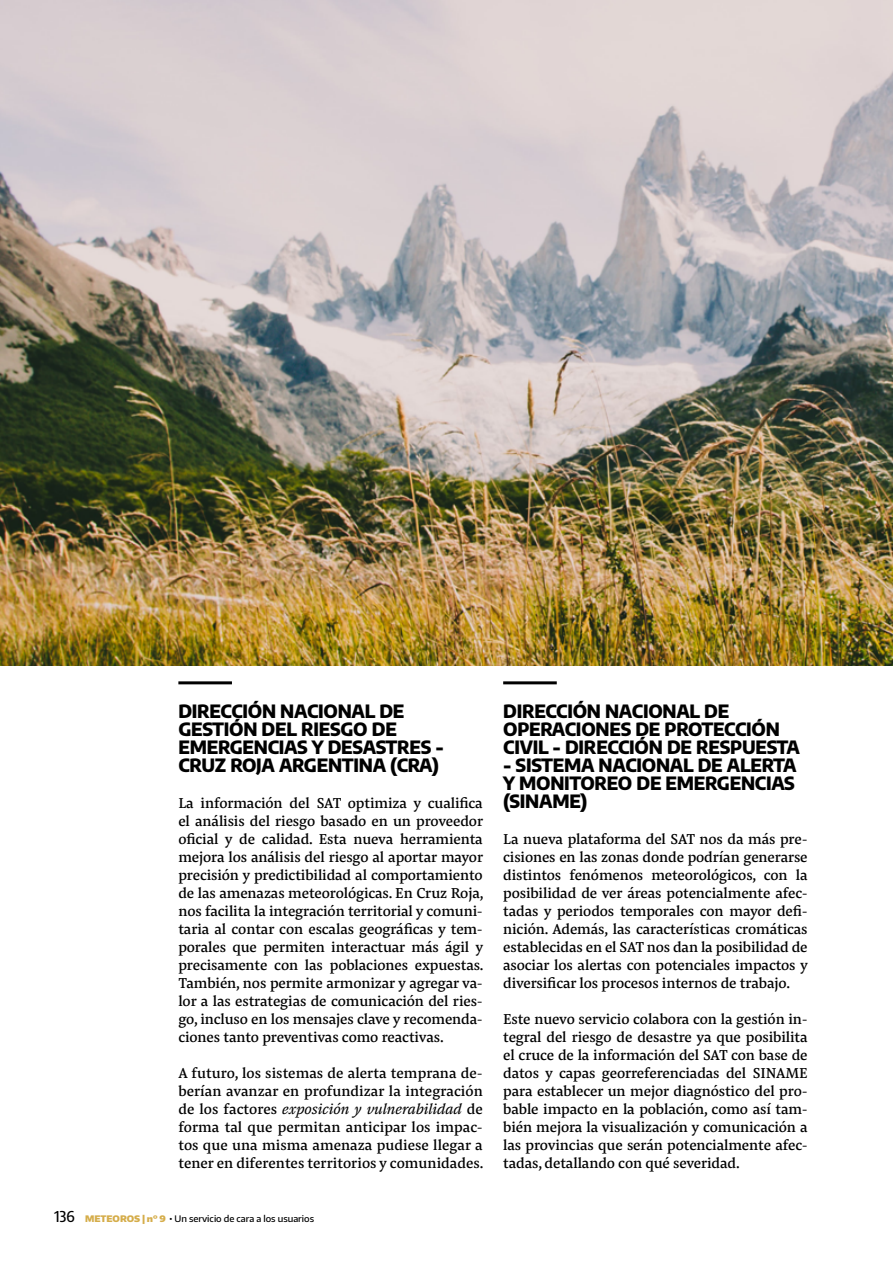
<style>
.page{position:relative;width:893px;height:1263px;background:#fff}
.page>*{position:absolute;margin:0;border:0;box-sizing:border-box;transform-origin:0 0}
.t1{font:800 18px/18px "Encode Sans";letter-spacing:-.015em;color:#000}
.t2{font:15px/18px "Pensum Pro";letter-spacing:-.01em;color:#000;text-align:justify}
.t3{font:500 15px "Encode Sans Condensed";color:#000}
.t4{font:500 9px "Encode Sans";color:#000}
.s1{font-style:italic}
.s2{font-weight:900;color:#d5ad4a}
.s3{font-family:"Fira Sans";font-weight:400}
</style>
<div class="page">
<hr style="left:178px;top:681px;width:54px;height:3px;background:#000">
<hr style="left:503px;top:681px;width:54px;height:3px;background:#000">
<img style="left:0;top:0;width:893px;height:665px">
<p class="t1" style="left:178px;top:701px;width:267px">DIRECCIÓN NACIONAL DE<br>GESTIÓN DEL RIESGO DE<br>EMERGENCIAS Y DESASTRES -<br>CRUZ ROJA ARGENTINA (CRA)</p>
<p class="t2" style="left:178px;top:794px;width:307px">La información del SAT optimiza y cualifica el análisis del riesgo basado en un proveedor oficial y de calidad. Esta nueva herramienta mejora los análisis del riesgo al aportar mayor precisión y predictibilidad al comportamiento de las amenazas meteorológicas. En Cruz Roja, nos facilita la integración territorial y comuni&shy;taria al contar con escalas geográficas y tem&shy;porales que permiten interactuar más ágil y precisamente con las poblaciones expuestas.<br>También, nos permite armonizar y agregar va&shy;lor a las estrategias de comunicación del ries&shy;go, incluso en los mensajes clave y recomenda&shy;ciones tanto preventivas como reactivas.</p>
<p class="t2" style="left:178px;top:1064px;width:307px">A futuro, los sistemas de alerta temprana de&shy;berían avanzar en profundizar la integración de los factores <span class="s1">exposición y vulnerabilidad</span> de forma tal que permitan anticipar los impac&shy;tos que una misma amenaza pudiese llegar a tener en diferentes territorios y comunidades.</p>
<p class="t3" style="left:54px;top:1207px;width:22px">136</p>
<p class="t4" style="left:85px;top:1212px;width:231px"><span class="s2">METEOROS | n° 9</span> <span class="s3">•</span> Un servicio de cara a los usuarios</p>
<p class="t1" style="left:503px;top:701px;width:298px">DIRECCIÓN NACIONAL DE<br>OPERACIONES DE PROTECCIÓN<br>CIVIL - DIRECCIÓN DE RESPUESTA</p>
<p class="t1" style="left:503px;top:755px;width:295px;text-align:justify">- SISTEMA NACIONAL DE ALERTA Y MONITOREO DE EMERGENCIAS (SINAME)</p>
<p class="t2" style="left:503px;top:830px;width:306px">La nueva plataforma del SAT nos da más pre&shy;cisiones en las zonas donde podrían generarse distintos fenómenos meteorológicos, con la posibilidad de ver áreas potencialmente afec&shy;tadas y periodos temporales con mayor defi&shy;nición. Además, las características cromáticas establecidas en el SAT nos dan la posibilidad de asociar los alertas con potenciales impactos y diversificar los procesos internos de trabajo.</p>
<p class="t2" style="left:503px;top:1010px;width:306px">Este nuevo servicio colabora con la gestión in&shy;tegral del riesgo de desastre ya que posibilita el cruce de la información del SAT con base de datos y capas georreferenciadas del SINAME para establecer un mejor diagnóstico del pro&shy;bable impacto en la población, como así tam&shy;bién mejora la visualización y comunicación a las provincias que serán potencialmente afec&shy;tadas, detallando con qué severidad.</p>
</div>
